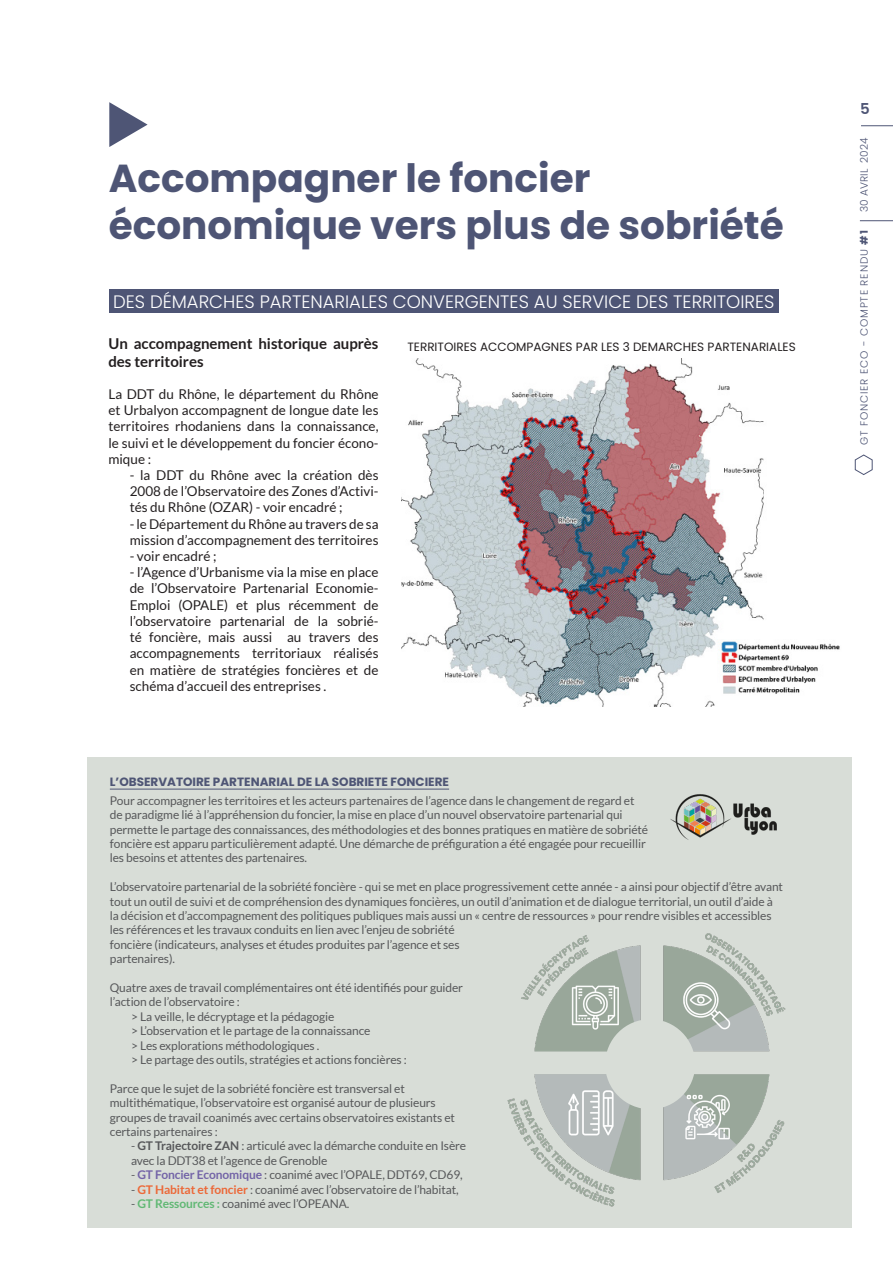
<style>
.page{position:relative;width:893px;height:1263px;background:#fff}
.page>*{position:absolute;margin:0;border:0;box-sizing:border-box;transform-origin:0 0}
.TITRE{font:700 39px/46.8px "Poppins";color:#4e5575}
.encart_zoom_retour{font:300 18px "Poppins";color:#fff}
.TEXTE{font:700 15px/18px "Lato";color:#231f20}
.t1{font:600 15px "Poppins";color:#4e5575}
.TEXTE-2{font:13.5px/16.2px "Lato";color:#231f20;text-align:justify}
.TEXTE_DEF_INFO_AVERTISSEMENT{font:12px/14.4px "Lato";letter-spacing:-.01em;color:#57585a}
.TITRE_LEGENDE{font:12px "Poppins";color:#231f20}
.TITRE_LEGENDE-2{font:700 12px "Poppins";color:#4e5575}
.t2{font:300 10.5px "Poppins";letter-spacing:.08em;color:#4e5575}
.t3{font:300 10.5px "Poppins";letter-spacing:.01em;color:#4e5575}
.s1{font-weight:700}
.s2{font-weight:700;color:#7364a7}
.s3{font-weight:700;color:#ec6838}
.s4{font-weight:700;color:#61b874}
</style>
<div class="page">
<svg style="left:854px;top:454px;width:19px;height:21px"></svg>
<hr style="left:860px;top:220px;width:33px;height:1px;background:#4e5575">
<hr style="left:861px;top:125px;width:32px;height:1px;background:#4e5575">
<div style="left:87px;top:758px;width:765px;height:470px;background:#d8ddd7"></div>
<svg style="left:109px;top:102px;width:39px;height:45px"></svg>
<img style="left:401px;top:359px;width:439px;height:347px">
<div style="left:109px;top:289px;width:670px;height:23px;background:#4e5575"></div>
<hr style="left:110px;top:789px;width:339px;height:1px;background:#4e5575">
<img style="left:670px;top:794px;width:107px;height:46px">
<img style="left:507px;top:934px;width:279px;height:273px">
<div style="left:605px;top:1019px;width:90px;height:90px;background:#d8ddd7;border-radius:50%"></div>
<p class="TITRE" style="left:109px;top:156px;width:676px">Accompagner le foncier économique vers plus de sobriété</p>
<p class="encart_zoom_retour" style="left:113px;top:291px;width:663px">DES DÉMARCHES PARTENARIALES CONVERGENTES AU SERVICE DES TERRITOIRES</p>
<p class="TITRE_LEGENDE" style="left:407px;top:339px;width:390px">TERRITOIRES ACCOMPAGNES PAR LES 3 DEMARCHES PARTENARIALES</p>
<p class="TEXTE" style="left:108px;top:334px;width:272px">Un accompagnement historique auprès des territoires</p>
<p class="TEXTE-2" style="left:108px;top:386px;width:272px">La DDT du Rhône, le département du Rhône et Urbalyon accompagnent de longue date les territoires rhodaniens dans la connaissance, le suivi et le développement du foncier écono&shy;mique :</p>
<p class="TEXTE-2" style="left:130px;top:467px;width:250px">- la DDT du Rhône avec la création dès 2008 de l’Observatoire des Zones d’Activi&shy;tés du Rhône (OZAR) - voir encadré ;</p>
<p class="TEXTE-2" style="left:130px;top:516px;width:250px">- le Département du Rhône au travers de sa mission d’accompagnement des territoires</p>
<p class="TEXTE-2" style="left:130px;top:548px;width:88px">- voir encadré ;</p>
<p class="TEXTE-2" style="left:130px;top:564px;width:250px">- l’Agence d’Urbanisme via la mise en place de l’Observatoire Partenarial Economie-Emploi (OPALE) et plus récemment de l’observatoire partenarial de la sobrié&shy;té foncière, mais aussi au travers des accompagnements territoriaux réalisés en matière de stratégies foncières et de schéma d’accueil des entreprises .</p>
<p class="TITRE_LEGENDE-2" style="left:110px;top:775px;width:341px">L’OBSERVATOIRE PARTENARIAL DE LA SOBRIETE FONCIERE</p>
<p class="TEXTE_DEF_INFO_AVERTISSEMENT" style="left:110px;top:793px;width:540px">Pour accompagner les territoires et les acteurs partenaires de l’agence dans le changement de regard et de paradigme lié à l’appréhension du foncier, la mise en place d’un nouvel observatoire partenarial qui permette le partage des connaissances, des méthodologies et des bonnes pratiques en matière de sobriété foncière est apparu particulièrement adapté. Une démarche de préfiguration a été engagée pour recueillir les besoins et attentes des partenaires.</p>
<p class="TEXTE_DEF_INFO_AVERTISSEMENT" style="left:110px;top:879px;width:675px">L’observatoire partenarial de la sobriété foncière - qui se met en place progressivement cette année - a ainsi pour objectif d’être avant tout un outil de suivi et de compréhension des dynamiques foncières, un outil d’animation et de dialogue territorial, un outil d’aide à la décision et d’accompagnement des politiques publiques mais aussi un « centre de ressources » pour rendre visibles et accessibles les références et les travaux conduits en lien avec l’enjeu de sobriété<br>foncière (indicateurs, analyses et études produites par l’agence et ses<br>partenaires).</p>
<p class="TEXTE_DEF_INFO_AVERTISSEMENT" style="left:110px;top:980px;width:355px">Quatre axes de travail complémentaires ont été identifiés pour guider l’action de l’observatoire :</p>
<p class="TEXTE_DEF_INFO_AVERTISSEMENT" style="left:131px;top:1009px;width:205px">&gt; La veille, le décryptage et la pédagogie</p>
<p class="TEXTE_DEF_INFO_AVERTISSEMENT" style="left:131px;top:1023px;width:241px">&gt; L’observation et le partage de la connaissance</p>
<p class="TEXTE_DEF_INFO_AVERTISSEMENT" style="left:131px;top:1038px;width:190px">&gt; Les explorations méthodologiques .</p>
<p class="TEXTE_DEF_INFO_AVERTISSEMENT" style="left:131px;top:1052px;width:277px">&gt; Le partage des outils, stratégies et actions foncières :</p>
<p class="TEXTE_DEF_INFO_AVERTISSEMENT" style="left:110px;top:1081px;width:347px">Parce que le sujet de la sobriété foncière est transversal et multithématique, l’observatoire est organisé autour de plusieurs groupes de travail coanimés avec certains observatoires existants et certains partenaires :</p>
<p class="TEXTE_DEF_INFO_AVERTISSEMENT" style="left:131px;top:1139px;width:337px">- <span class="s1">GT Trajectoire ZAN</span> : articulé avec la démarche conduite en Isère avec la DDT38 et l’agence de Grenoble</p>
<p class="TEXTE_DEF_INFO_AVERTISSEMENT" style="left:131px;top:1167px;width:333px">- <span class="s2">GT Foncier Economique</span> : coanimé avec l’OPALE, DDT69, CD69,</p>
<p class="TEXTE_DEF_INFO_AVERTISSEMENT" style="left:131px;top:1182px;width:329px">- <span class="s3">GT Habitat et foncier</span> : coanimé avec l’observatoire de l’habitat,</p>
<p class="TEXTE_DEF_INFO_AVERTISSEMENT" style="left:131px;top:1196px;width:220px">- <span class="s4">GT Ressources :</span> coanimé avec l’OPEANA.</p>
<p class="t1" style="left:860px;top:100px;width:11px">5</p>
<p class="t3" style="left:858px;top:212px;width:76px;rotate:-90deg">30 AVRIL 2024</p>
<p class="t2" style="left:858px;top:445px;width:216px;rotate:-90deg">GT FONCIER ECO - COMPTE RENDU <span class="s1">#1</span></p>
</div>
